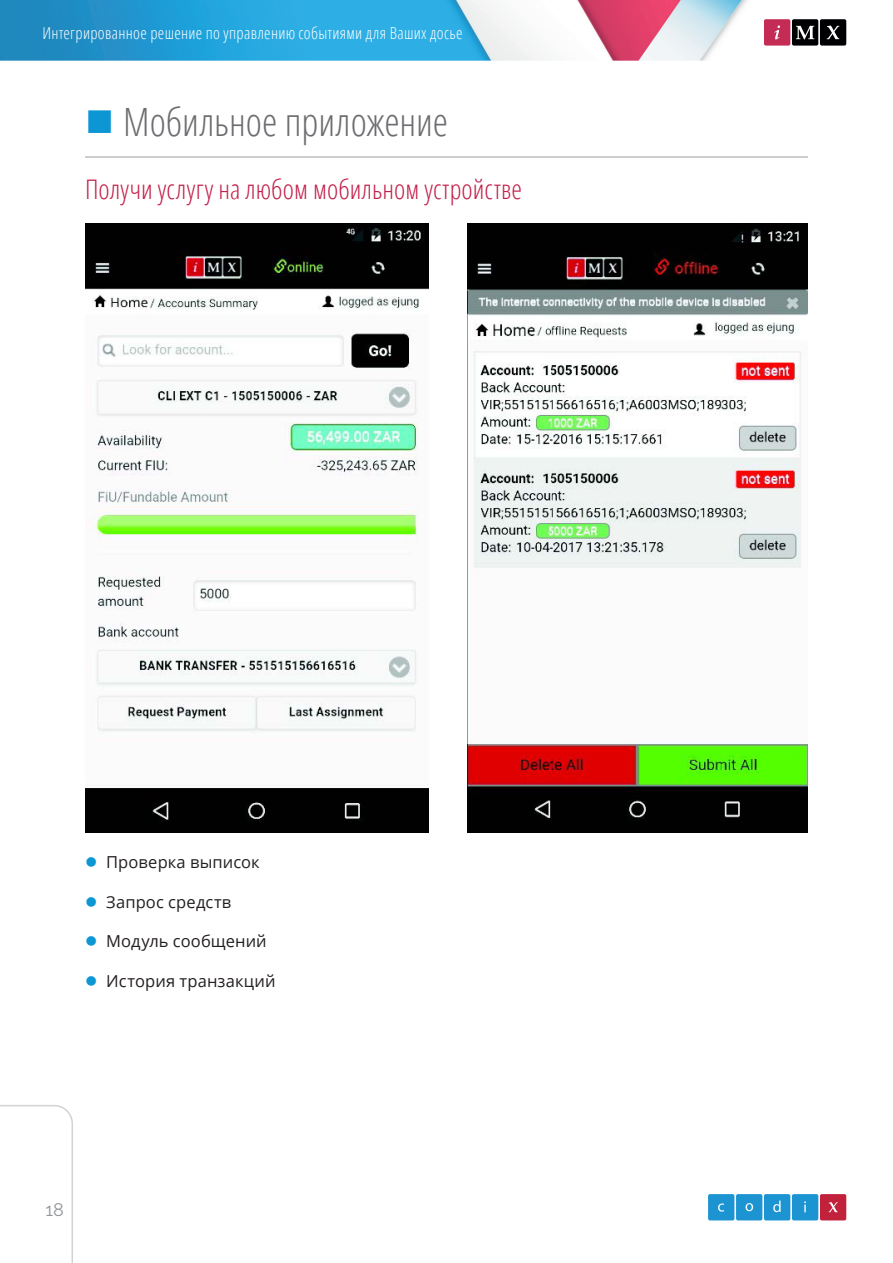
<style>
.page{position:relative;width:893px;height:1263px;background:#fff}
.page>*{position:absolute;margin:0;border:0;box-sizing:border-box;transform-origin:0 0}
.t1{font:300 condensed 39px "Open Sans";letter-spacing:-.005em;color:#6c6d70}
.Heading_2{font:300 condensed 27px "Open Sans";letter-spacing:.005em;color:#c31f4a}
.t2{font:18px "Raleway";color:#939598}
.t3{font:16.5px "Open Sans";letter-spacing:.005em;color:#231f20}
.t4{font:300 condensed 16.5px "Open Sans";letter-spacing:.02em;color:#fff}
</style>
<div class="page">
<img style="left:0;top:0;width:748px;height:61px">
<svg style="left:764px;top:19px;width:82px;height:27px;background:#623442"></svg>
<svg style="left:708px;top:1194px;width:138px;height:26px;background:#4e88bb"></svg>
<svg style="left:0;top:1105px;width:73px;height:158px"></svg>
<img style="left:85px;top:223px;width:343px;height:609px">
<img style="left:468px;top:223px;width:340px;height:609px">
<hr style="left:85px;top:156px;width:723px;height:2px;background:#bcbdc0">
<p class="t4" style="left:43px;top:22px;width:422px">Интегрированное решение по управлению событиями для Ваших досье</p>
<p class="t1" style="left:123px;top:96px;width:326px">Мобильное приложение</p>
<p class="Heading_2" style="left:85px;top:171px;width:439px">Получи услугу на любом мобильном устройстве</p>
<p class="t3" style="left:106px;top:851px;width:155px">Проверка выписок</p>
<p class="t3" style="left:106px;top:890px;width:127px">Запрос средств</p>
<p class="t3" style="left:106px;top:930px;width:162px">Модуль сообщений</p>
<p class="t3" style="left:106px;top:969px;width:171px">История транзакций</p>
<p class="t2" style="left:46px;top:1199px;width:20px">18</p>
</div>
